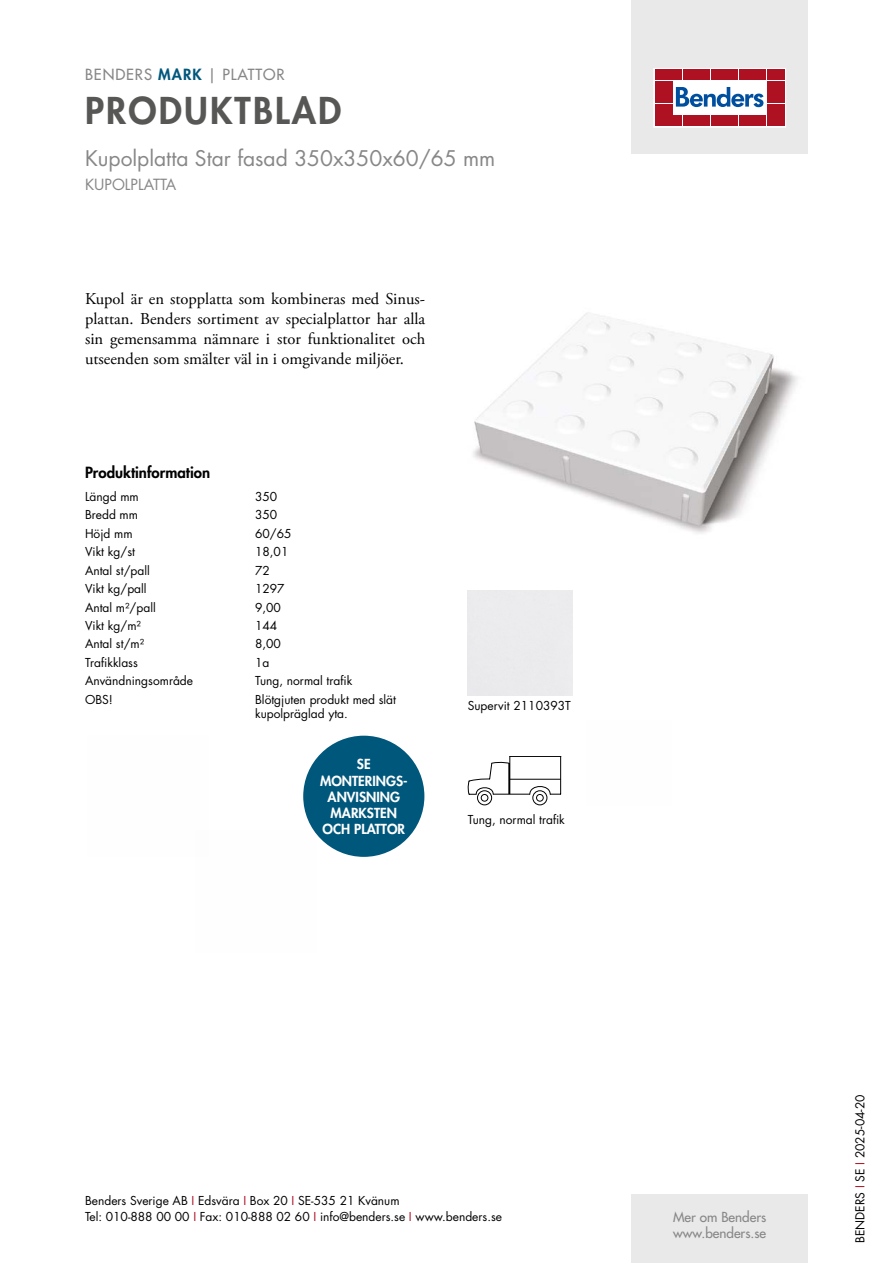
<style>
.page{position:relative;width:893px;height:1263px;background:#fff}
.page>*{position:absolute;margin:0;border:0;box-sizing:border-box;transform-origin:0 0}
.t1{font:800 36px "Futura Std";letter-spacing:.06em;color:#575756}
.t2{font:21px "Futura Std";color:#878787}
.t3{font:16.5px/19.8px "Adobe Garamond Pro";color:#000;text-align:justify}
.t4{font:500 15px "Futura Std";letter-spacing:.06em;color:#878787}
.t5{font:800 15px "Futura Std";color:#000}
.t6{font:15px "Futura Std";color:#878787}
.t7{font:800 13.5px/16.2px "Futura Std";color:#fff;text-align:center}
.t8{font:500 13.5px/16.2px "Futura Std";color:#878787}
.t9{font:12px/16.5px "Futura Std";color:#000}
.s1{font-weight:800;color:#00577c}
.s2{color:#ae1122}
</style>
<div class="page">
<div style="left:631px;top:0;width:177px;height:153px;background:#e9e9e9"></div>
<div style="left:631px;top:1195px;width:177px;height:68px;background:#e9e9e9"></div>
<svg style="left:656px;top:70px;width:128px;height:55px;background:#ebc5ca"></svg>
<div style="left:654px;top:68px;width:132px;height:59px;border:1px solid #fff"></div>
<div style="left:655px;top:70px;width:8px;height:10px;background:#ae1122"></div>
<div style="left:664px;top:70px;width:8px;height:10px;background:#ae1122"></div>
<div style="left:655px;top:81px;width:8px;height:10px;background:#ae1122"></div>
<div style="left:664px;top:81px;width:8px;height:10px;background:#ae1122"></div>
<div style="left:655px;top:93px;width:8px;height:10px;background:#ae1122"></div>
<div style="left:664px;top:93px;width:8px;height:10px;background:#ae1122"></div>
<div style="left:655px;top:104px;width:8px;height:11px;background:#ae1122"></div>
<div style="left:664px;top:104px;width:8px;height:11px;background:#ae1122"></div>
<div style="left:655px;top:116px;width:8px;height:10px;background:#ae1122"></div>
<div style="left:664px;top:116px;width:8px;height:10px;background:#ae1122"></div>
<div style="left:674px;top:70px;width:8px;height:10px;background:#ae1122"></div>
<div style="left:683px;top:70px;width:8px;height:10px;background:#ae1122"></div>
<div style="left:692px;top:70px;width:8px;height:10px;background:#ae1122"></div>
<div style="left:702px;top:70px;width:8px;height:10px;background:#ae1122"></div>
<div style="left:711px;top:70px;width:8px;height:10px;background:#ae1122"></div>
<div style="left:720px;top:70px;width:8px;height:10px;background:#ae1122"></div>
<div style="left:730px;top:70px;width:8px;height:10px;background:#ae1122"></div>
<div style="left:739px;top:70px;width:8px;height:10px;background:#ae1122"></div>
<div style="left:748px;top:70px;width:8px;height:10px;background:#ae1122"></div>
<div style="left:758px;top:70px;width:8px;height:10px;background:#ae1122"></div>
<div style="left:674px;top:116px;width:8px;height:10px;background:#ae1122"></div>
<div style="left:683px;top:116px;width:8px;height:10px;background:#ae1122"></div>
<div style="left:692px;top:116px;width:8px;height:10px;background:#ae1122"></div>
<div style="left:702px;top:116px;width:8px;height:10px;background:#ae1122"></div>
<div style="left:711px;top:116px;width:8px;height:10px;background:#ae1122"></div>
<div style="left:720px;top:116px;width:8px;height:10px;background:#ae1122"></div>
<div style="left:730px;top:116px;width:8px;height:10px;background:#ae1122"></div>
<div style="left:739px;top:116px;width:8px;height:10px;background:#ae1122"></div>
<div style="left:748px;top:116px;width:8px;height:10px;background:#ae1122"></div>
<div style="left:758px;top:116px;width:8px;height:10px;background:#ae1122"></div>
<div style="left:767px;top:70px;width:8px;height:10px;background:#ae1122"></div>
<div style="left:776px;top:70px;width:8px;height:10px;background:#ae1122"></div>
<div style="left:767px;top:81px;width:8px;height:10px;background:#ae1122"></div>
<div style="left:776px;top:81px;width:8px;height:10px;background:#ae1122"></div>
<div style="left:767px;top:93px;width:8px;height:10px;background:#ae1122"></div>
<div style="left:776px;top:93px;width:8px;height:10px;background:#ae1122"></div>
<div style="left:767px;top:104px;width:8px;height:11px;background:#ae1122"></div>
<div style="left:776px;top:104px;width:8px;height:11px;background:#ae1122"></div>
<div style="left:767px;top:116px;width:8px;height:10px;background:#ae1122"></div>
<div style="left:776px;top:116px;width:8px;height:10px;background:#ae1122"></div>
<svg style="left:676px;top:87px;width:87px;height:20px;background:#89add2"></svg>
<div style="left:303px;top:736px;width:121px;height:121px;background:#00577c;border-radius:50%"></div>
<img style="left:473px;top:312px;width:325px;height:221px">
<svg style="left:468px;top:756px;width:93px;height:49px"></svg>
<p class="t4" style="left:85px;top:65px;width:201px">BENDERS <span class="s1">MARK</span> | PLATTOR</p>
<h1 class="t1" style="left:85px;top:87px;width:258px">PRODUKTBLAD</h1>
<h2 class="t2" style="left:85px;top:144px;width:412px">Kupolplatta Star fasad 350x350x60/65 mm</h2>
<p class="t6" style="left:85px;top:175px;width:93px">KUPOLPLATTA</p>
<h3 class="t3" style="left:85px;top:290px;width:342px">Kupol är en stopplatta som kombineras med Sinus&shy;plattan. Benders sortiment av specialplattor har alla sin gemensamma nämnare i stor funktionalitet och utseenden som smälter väl in i omgivande miljöer.</h3>
<p class="t5" style="left:85px;top:463px;width:127px">Produktinformation</p>
<p class="t9" style="left:85px;top:488px;width:55px">Längd mm</p>
<p class="t9" style="left:255px;top:488px;width:24px">350</p>
<p class="t9" style="left:85px;top:507px;width:55px">Bredd mm</p>
<p class="t9" style="left:255px;top:507px;width:24px">350</p>
<p class="t9" style="left:85px;top:525px;width:49px">Höjd mm</p>
<p class="t9" style="left:255px;top:525px;width:38px">60/65</p>
<p class="t9" style="left:85px;top:544px;width:51px">Vikt kg/st</p>
<p class="t9" style="left:255px;top:544px;width:35px">18,01</p>
<p class="t9" style="left:85px;top:562px;width:66px">Antal st/pall</p>
<p class="t9" style="left:255px;top:562px;width:16px">72</p>
<p class="t9" style="left:85px;top:581px;width:63px">Vikt kg/pall</p>
<p class="t9" style="left:255px;top:581px;width:31px">1297</p>
<p class="t9" style="left:85px;top:599px;width:72px">Antal m²/pall</p>
<p class="t9" style="left:255px;top:599px;width:27px">9,00</p>
<p class="t9" style="left:85px;top:617px;width:57px">Vikt kg/m²</p>
<p class="t9" style="left:255px;top:617px;width:24px">144</p>
<p class="t9" style="left:85px;top:636px;width:61px">Antal st/m²</p>
<p class="t9" style="left:255px;top:636px;width:27px">8,00</p>
<p class="t9" style="left:85px;top:654px;width:54px">Trafikklass</p>
<p class="t9" style="left:255px;top:654px;width:16px">1a</p>
<p class="t9" style="left:85px;top:673px;width:110px">Användningsområde</p>
<p class="t9" style="left:255px;top:673px;width:99px">Tung, normal trafik</p>
<p class="t9" style="left:85px;top:691px;width:29px">OBS!</p>
<p class="t9" style="left:255px;top:692px;width:142px;line-height:14.4px">Blötgjuten produkt med slät kupolpräglad yta.</p>
<p class="t7" style="left:320px;top:756px;width:89px">SE<br>MONTERINGS-<br>ANVISNING<br>MARKSTEN<br>OCH PLATTOR</p>
<p class="t9" style="left:468px;top:697px;width:105px">Supervit 2110393T</p>
<p class="t9" style="left:468px;top:811px;width:99px">Tung, normal trafik</p>
<p class="t9" style="left:85px;top:1192px;width:418px">Benders Sverige AB <span class="s2">I</span> Edsvära <span class="s2">I</span> Box 20 <span class="s2">I</span> SE-535 21 Kvänum<br>Tel: 010-888 00 00 <span class="s2">I</span> Fax: 010-888 02 60 <span class="s2">I</span> info@benders.se <span class="s2">I</span> www.benders.se</p>
<p class="t8" style="left:673px;top:1209px;width:95px">Mer om Benders www.benders.se</p>
<p class="t9" style="left:852px;top:1243px;width:150px;rotate:-90deg">BENDERS <span class="s2">I</span> SE <span class="s2">I</span> 2025-04-20</p>
</div>
